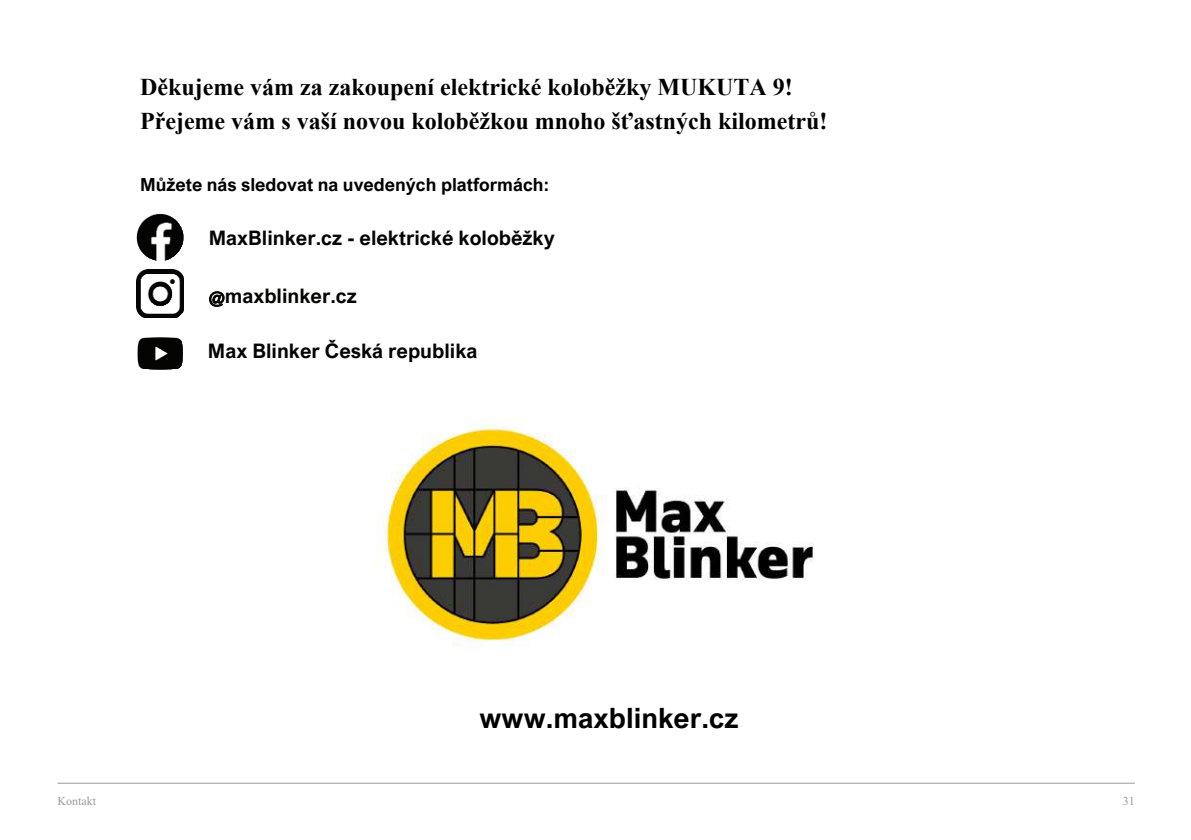
<style>
.page{position:relative;width:1191px;height:840px;background:#fff}
.page>*{position:absolute;margin:0;border:0;box-sizing:border-box;transform-origin:0 0}
.t1{font:700 28px "Arial Nova";color:#000}
.t2{font:700 24px/33.6px "Times New Roman";color:#000}
.t3{font:700 20px "Arial Nova";color:#040503}
.t4{font:700 18px "Arial Nova";color:#000}
.t5{font:12px "Times New Roman";color:#989b9e}
.t6{font:12px "Times New Roman";color:#989b9e}
.s1{font-family:"Gibson";font-weight:500}
</style>
<div class="page">
<hr style="left:58px;top:782px;width:1076px;height:1px;background:#989b9e">
<img style="left:137px;top:213px;width:47px;height:47px">
<img style="left:137px;top:270px;width:47px;height:47px">
<img style="left:137px;top:337px;width:46px;height:33px">
<img style="left:376px;top:419px;width:438px;height:230px">
<p class="t2" style="left:140px;top:70px;width:689px">Děkujeme vám za zakoupení elektrické koloběžky MUKUTA 9!<br>Přejeme vám s vaší novou koloběžkou mnoho šťastných kilometrů!</p>
<p class="t4" style="left:140px;top:173px;width:410px">Můžete nás sledovat na uvedených platformách:</p>
<p class="t3" style="left:209px;top:226px;width:348px">MaxBlinker.cz - elektrické koloběžky</p>
<p class="t3" style="left:209px;top:284px;width:150px"><span class="s1">@</span>maxblinker.cz</p>
<p class="t3" style="left:208px;top:339px;width:271px">Max Blinker Česká republika</p>
<p class="t1" style="left:479px;top:701px;width:260px">www.maxblinker.cz</p>
<p class="t5" style="left:58px;top:791px;width:40px">Kontakt</p>
<p class="t6" style="left:1122px;top:791px;width:13px">31</p>
</div>
